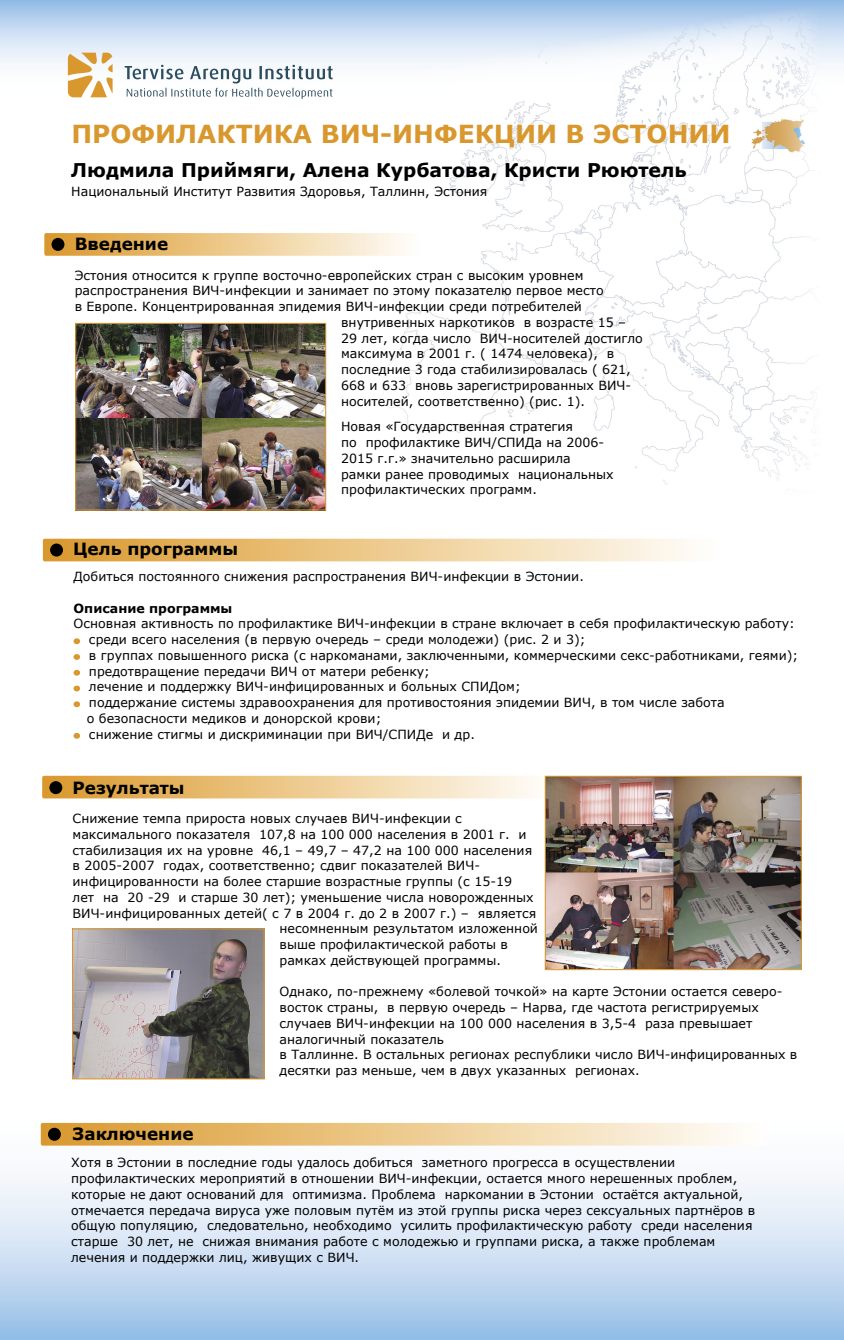
<style>
.page{position:relative;width:844px;height:1340px;background:#fff}
.page>*{position:absolute;margin:0;border:0;box-sizing:border-box;transform-origin:0 0}
.t1{font:700 24.85px "Verdana";color:#d9982e}
.t2{font:700 18.9px "Verdana";color:#000}
.t3{font:700 16.8px "Verdana";color:#000}
.t4{font:12.6px/15.7px "Verdana";color:#000}
.t5{font:700 12.6px "Verdana";color:#000}
</style>
<div class="page">
<svg style="left:0;top:0;width:843px;height:94px"></svg>
<svg style="left:0;top:1124px;width:843px;height:215px"></svg>
<img style="left:377px;top:0;width:444px;height:485px">
<svg style="left:42px;top:775px;width:494px;height:23px"></svg>
<svg style="left:41px;top:1122px;width:723px;height:23px"></svg>
<svg style="left:43px;top:538px;width:648px;height:23px"></svg>
<svg style="left:44px;top:233px;width:376px;height:23px"></svg>
<img style="left:546px;top:777px;width:253px;height:191px">
<div style="left:544px;top:775px;width:257px;height:195px;border:1px solid #d9982e"></div>
<img style="left:74px;top:930px;width:188px;height:147px">
<div style="left:72px;top:928px;width:192px;height:151px;border:1px solid #d9982e"></div>
<svg style="left:125px;top:65px;width:207px;height:34px"></svg>
<svg style="left:68px;top:53px;width:44px;height:44px"></svg>
<div style="left:51px;top:238px;width:13px;height:13px;background:#000;border-radius:50%"></div>
<div style="left:50px;top:543px;width:13px;height:13px;background:#000;border-radius:50%"></div>
<div style="left:49px;top:781px;width:13px;height:13px;background:#000;border-radius:50%"></div>
<div style="left:48px;top:1127px;width:13px;height:13px;background:#000;border-radius:50%"></div>
<div style="left:73px;top:638px;width:7px;height:6px;background:#d9982e;border-radius:50%"></div>
<div style="left:73px;top:654px;width:7px;height:6px;background:#d9982e;border-radius:50%"></div>
<svg style="left:73px;top:670px;width:7px;height:5px"></svg>
<div style="left:73px;top:685px;width:7px;height:6px;background:#d9982e;border-radius:50%"></div>
<div style="left:73px;top:701px;width:7px;height:6px;background:#d9982e;border-radius:50%"></div>
<svg style="left:73px;top:733px;width:7px;height:5px"></svg>
<img style="left:77px;top:325px;width:247px;height:183px">
<div style="left:75px;top:323px;width:251px;height:187px;border:1px solid #d9982e"></div>
<p class="t1" style="left:71px;top:118px;width:660px">ПРОФИЛАКТИКА ВИЧ-ИНФЕКЦИИ В ЭСТОНИИ</p>
<p class="t2" style="left:71px;top:158px;width:617px">Людмила Приймяги, Алена Курбатова, Кристи Рюютель</p>
<p class="t4" style="left:71px;top:183px;width:417px">Национальный Институт Развития Здоровья, Таллинн, Эстония</p>
<p class="t3" style="left:75px;top:233px;width:95px">Введение</p>
<p class="t4" style="left:75px;top:267px;width:510px">Эстония относится к группе восточно-европейских стран с высоким уровнем</p>
<p class="t4" style="left:75px;top:282px;width:530px">распространения ВИЧ-инфекции и занимает по этому показателю первое место</p>
<p class="t4" style="left:75px;top:298px;width:508px">в Европе. Концентрированная эпидемия ВИЧ-инфекции среди потребителей</p>
<p class="t4" style="left:341px;top:314px;width:286px">внутривенных наркотиков в возрасте 15 –</p>
<p class="t4" style="left:341px;top:330px;width:303px">29 лет, когда число ВИЧ-носителей достигло</p>
<p class="t4" style="left:341px;top:345px;width:274px">максимума в 2001 г. ( 1474 человека), в</p>
<p class="t4" style="left:341px;top:361px;width:291px">последние 3 года стабилизировалась ( 621,</p>
<p class="t4" style="left:341px;top:377px;width:291px">668 и 633 вновь зарегистрированных ВИЧ-</p>
<p class="t4" style="left:341px;top:393px;width:245px">носителей, соответственно) (рис. 1).</p>
<p class="t4" style="left:341px;top:418px;width:274px">Новая «Государственная стратегия<br>по профилактике ВИЧ/СПИДа на 2006- 2015 г.г.» значительно расширила рамки ранее проводимых национальных профилактических программ.</p>
<p class="t3" style="left:73px;top:538px;width:166px">Цель программы</p>
<p class="t4" style="left:73px;top:568px;width:512px">Добиться постоянного снижения распространения ВИЧ-инфекции в Эстонии.</p>
<p class="t5" style="left:73px;top:600px;width:160px">Описание программы</p>
<p class="t4" style="left:73px;top:615px;width:722px">Основная активность по профилактике ВИЧ-инфекции в стране включает в себя профилактическую работу:</p>
<p class="t4" style="left:89px;top:631px;width:498px">среди всего населения (в первую очередь – среди молодежи) (рис. 2 и 3);</p>
<p class="t4" style="left:89px;top:647px;width:710px">в группах повышенного риска (с наркоманами, заключенными, коммерческими секс-работниками, геями);</p>
<p class="t4" style="left:89px;top:663px;width:342px">предотвращение передачи ВИЧ от матери ребенку;</p>
<p class="t4" style="left:89px;top:678px;width:433px">лечение и поддержку ВИЧ-инфицированных и больных СПИДом;</p>
<p class="t4" style="left:89px;top:694px;width:637px">поддержание системы здравоохранения для противостояния эпидемии ВИЧ, в том числе забота</p>
<p class="t4" style="left:87px;top:710px;width:296px">о безопасности медиков и донорской крови;</p>
<p class="t4" style="left:89px;top:726px;width:387px">снижение стигмы и дискриминации при ВИЧ/СПИДе и др.</p>
<p class="t3" style="left:73px;top:776px;width:114px">Результаты</p>
<p class="t4" style="left:73px;top:810px;width:391px">Снижение темпа прироста новых случаев ВИЧ-инфекции с</p>
<p class="t4" style="left:73px;top:826px;width:455px">максимального показателя 107,8 на 100 000 населения в 2001 г. и</p>
<p class="t4" style="left:73px;top:841px;width:461px">стабилизация их на уровне 46,1 – 49,7 – 47,2 на 100 000 населения</p>
<p class="t4" style="left:73px;top:857px;width:409px">в 2005-2007 годах, соответственно; сдвиг показателей ВИЧ-</p>
<p class="t4" style="left:73px;top:873px;width:441px">инфицированности на более старшие возрастные группы (с 15-19</p>
<p class="t4" style="left:73px;top:889px;width:462px">лет на 20 -29 и старше 30 лет); уменьшение числа новорожденных</p>
<p class="t4" style="left:73px;top:904px;width:465px">ВИЧ-инфицированных детей( с 7 в 2004 г. до 2 в 2007 г.) – является</p>
<p class="t4" style="left:279px;top:920px;width:260px">несомненным результатом изложенной</p>
<p class="t4" style="left:279px;top:936px;width:230px">выше профилактической работы в</p>
<p class="t4" style="left:279px;top:952px;width:223px">рамках действующей программы.</p>
<p class="t4" style="left:279px;top:983px;width:504px">Однако, по-прежнему «болевой точкой» на карте Эстонии остается северо&shy;восток страны, в первую очередь – Нарва, где частота регистрируемых случаев ВИЧ-инфекции на 100 000 населения в 3,5-4 раза превышает аналогичный показатель</p>
<p class="t4" style="left:279px;top:1046px;width:519px">в Таллинне. В остальных регионах республики число ВИЧ-инфицированных в десятки раз меньше, чем в двух указанных регионах.</p>
<p class="t3" style="left:73px;top:1123px;width:122px">Заключение</p>
<p class="t4" style="left:71px;top:1154px;width:685px">Хотя в Эстонии в последние годы удалось добиться заметного прогресса в осуществлении профилактических мероприятий в отношении ВИЧ-инфекции, остается много нерешенных проблем, которые не дают оснований для оптимизма. Проблема наркомании в Эстонии остаётся актуальной, отмечается передача вируса уже половым путём из этой группы риска через сексуальных партнёров в общую популяцию, следовательно, необходимо усилить профилактическую работу среди населения старше 30 лет, не снижая внимания работе с молодежью и группами риска, а также проблемам лечения и поддержки лиц, живущих с ВИЧ.</p>
</div>
